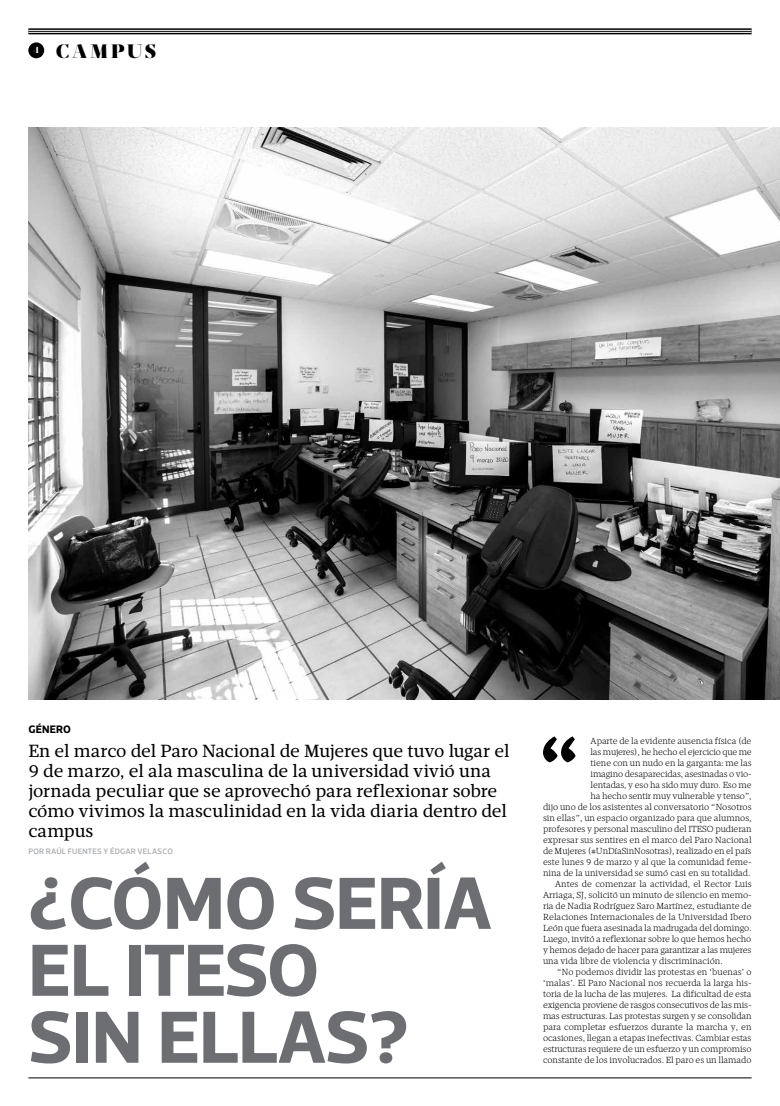
<style>
.page{position:relative;width:780px;height:1106px;background:#fff}
.page>*{position:absolute;margin:0;border:0;box-sizing:border-box;transform-origin:0 0}
.t1{font:700 89.9px "Mafra";color:#000}
.t2{font:700 75px/66.9px "Acto";letter-spacing:-.01em;color:#6d6e71}
.t3{font:900 20px "Mafra Display";letter-spacing:.135em;color:#000}
.t4{font:18px/20px "Mafra";letter-spacing:-.005em;color:#000}
.t5{font:700 11px "Acto";letter-spacing:.02em;color:#000}
.t6{font:300 9px "Mafra";letter-spacing:-.005em;color:#000}
.t7{font:500 8px "Acto";letter-spacing:.025em;color:#a7a9ac}
</style>
<div class="page">
<div style="left:28px;top:42px;width:16px;height:16px;background:#000;border-radius:50%"></div>
<div style="left:28px;top:28px;width:723px;height:6px;background:#252525"></div>
<hr style="left:28px;top:30px;width:723px;height:1px;background:#fff">
<hr style="left:28px;top:32px;width:723px;height:1px;background:#fff">
<hr style="left:28px;top:1077px;width:723px;height:1px;background:#000">
<img style="left:28px;top:127px;width:752px;height:572px">
<h3 class="t3" style="left:33px;top:39px;width:124px"><sup>4</sup> CAMPUS</h3>
<p class="t5" style="left:28px;top:722px;width:44px">GÉNERO</p>
<h3 class="t4" style="left:28px;top:741px;width:482px">En el marco del Paro Nacional de Mujeres que tuvo lugar el 9 de marzo, el ala masculina de la universidad vivió una jornada peculiar que se aprovechó para reflexionar sobre cómo vivimos la masculinidad en la vida diaria dentro del campus</h3>
<p class="t7" style="left:28px;top:846px;width:146px">POR RAÚL FUENTES Y ÉDGAR VELASCO</p>
<h2 class="t2" style="left:28px;top:868px;width:465px">¿CÓMO SERÍA<br>EL ITESO<br>SIN ELLAS?</h2>
<h1 class="t1" style="left:538px;top:713px;width:47px">“</h1>
<p class="t6" style="left:590px;top:735px;width:162px">Aparte de la evidente ausencia física (de</p>
<p class="t6" style="left:590px;top:746px;width:163px">las mujeres), he hecho el ejercicio que me</p>
<p class="t6" style="left:590px;top:757px;width:163px">tiene con un nudo en la garganta: me las</p>
<p class="t6" style="left:590px;top:768px;width:163px">imagino desaparecidas, asesinadas o vio-</p>
<p class="t6" style="left:590px;top:779px;width:163px">lentadas, y eso ha sido muy duro. Eso me</p>
<p class="t6" style="left:590px;top:790px;width:163px">ha hecho sentir muy vulnerable y tenso”,</p>
<p class="t6" style="left:543px;top:801px;width:210px">dijo uno de los asistentes al conversatorio “Nosotros</p>
<p class="t6" style="left:543px;top:812px;width:210px">sin ellas”, un espacio organizado para que alumnos,</p>
<p class="t6" style="left:543px;top:823px;width:210px">profesores y personal masculino del ITESO pudieran</p>
<p class="t6" style="left:543px;top:834px;width:210px">expresar sus sentires en el marco del Paro Nacional</p>
<p class="t6" style="left:543px;top:845px;width:210px">de Mujeres (#UnDíaSinNosotras), realizado en el país</p>
<p class="t6" style="left:543px;top:856px;width:210px">este lunes 9 de marzo y al que la comunidad feme-</p>
<p class="t6" style="left:543px;top:867px;width:209px">nina de la universidad se sumó casi en su totalidad.</p>
<p class="t6" style="left:555px;top:878px;width:198px">Antes de comenzar la actividad, el Rector Luis</p>
<p class="t6" style="left:543px;top:889px;width:210px">Arriaga, SJ, solicitó un minuto de silencio en memo-</p>
<p class="t6" style="left:543px;top:900px;width:210px">ria de Nadia Rodríguez Saro Martínez, estudiante de</p>
<p class="t6" style="left:543px;top:911px;width:210px">Relaciones Internacionales de la Universidad Ibero</p>
<p class="t6" style="left:543px;top:922px;width:210px">León que fuera asesinada la madrugada del domingo.</p>
<p class="t6" style="left:543px;top:933px;width:210px">Luego, invitó a reflexionar sobre lo que hemos hecho</p>
<p class="t6" style="left:543px;top:944px;width:210px">y hemos dejado de hacer para garantizar a las mujeres</p>
<p class="t6" style="left:543px;top:955px;width:181px">una vida libre de violencia y discriminación.</p>
<p class="t6" style="left:557px;top:966px;width:196px">“No podemos dividir las protestas en ‘buenas’ o</p>
<p class="t6" style="left:543px;top:977px;width:210px">‘malas’. El Paro Nacional nos recuerda la larga his-</p>
<p class="t6" style="left:543px;top:988px;width:210px">toria de la lucha de las mujeres. La dificultad de esta</p>
<p class="t6" style="left:543px;top:999px;width:210px">exigencia proviene de rasgos consecutivos de las mis-</p>
<p class="t6" style="left:543px;top:1010px;width:210px">mas estructuras. Las protestas surgen y se consolidan</p>
<p class="t6" style="left:543px;top:1021px;width:210px">para completar esfuerzos durante la marcha y, en</p>
<p class="t6" style="left:543px;top:1032px;width:210px">ocasiones, llegan a etapas inefectivas. Cambiar estas</p>
<p class="t6" style="left:543px;top:1043px;width:210px">estructuras requiere de un esfuerzo y un compromiso</p>
<p class="t6" style="left:543px;top:1054px;width:210px">constante de los involucrados. El paro es un llamado</p>
</div>
